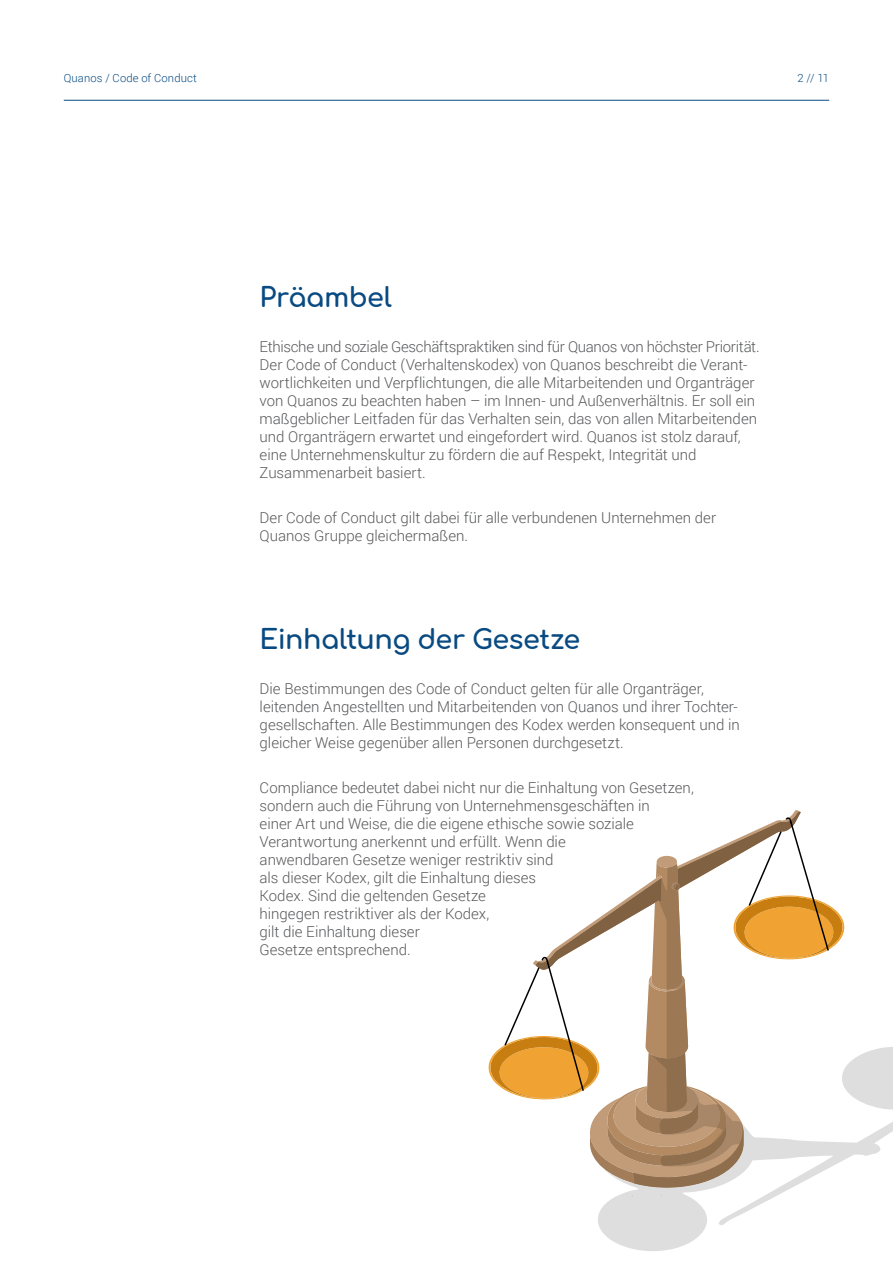
<style>
.page{position:relative;width:893px;height:1263px;background:#fff}
.page>*{position:absolute;margin:0;border:0;box-sizing:border-box;transform-origin:0 0}
.t1{font:27px "Comfortaa";letter-spacing:-.02em;color:#084a81}
.t2{font:300 15px/18px "Roboto";color:#57585a}
.t3{font:300 11.25px "Roboto";letter-spacing:.015em;color:#084a81}
</style>
<div class="page">
<hr style="left:64px;top:100px;width:765px;height:1px;background:#084a81">
<svg style="left:598px;top:925px;width:295px;height:326px"></svg>
<svg style="left:489px;top:810px;width:355px;height:387px"></svg>
<p class="t3" style="left:64px;top:70px;width:135px">Quanos / Code of Conduct</p>
<p class="t3" style="left:797px;top:70px;width:33px">2 // 11</p>
<h1 class="t1" style="left:260px;top:273px;width:134px">Präambel</h1>
<p class="t2" style="left:260px;top:337px;width:501px">Ethische und soziale Geschäftspraktiken sind für Quanos von höchster Priorität.<br>Der Code of Conduct (Verhaltenskodex) von Quanos beschreibt die Verant&shy;wortlichkeiten und Verpflichtungen, die alle Mitarbeitenden und Organträger von Quanos zu beachten haben – im Innen- und Außenverhältnis. Er soll ein maßgeblicher Leitfaden für das Verhalten sein, das von allen Mitarbeitenden und Organträgern erwartet und eingefordert wird. Quanos ist stolz darauf, eine Unternehmenskultur zu fördern die auf Respekt, Integrität und Zusammenarbeit basiert.</p>
<p class="t2" style="left:260px;top:508px;width:458px">Der Code of Conduct gilt dabei für alle verbundenen Unternehmen der<br>Quanos Gruppe gleichermaßen.</p>
<h1 class="t1" style="left:260px;top:615px;width:322px">Einhaltung der Gesetze</h1>
<p class="t2" style="left:260px;top:679px;width:482px">Die Bestimmungen des Code of Conduct gelten für alle Organträger, leitenden Angestellten und Mitarbeitenden von Quanos und ihrer Tochter&shy;gesellschaften. Alle Bestimmungen des Kodex werden konsequent und in gleicher Weise gegenüber allen Personen durchgesetzt.</p>
<p class="t2" style="left:260px;top:778px;width:436px">Compliance bedeutet dabei nicht nur die Einhaltung von Gesetzen, sondern auch die Führung von Unternehmensgeschäften in<br>einer Art und Weise, die die eigene ethische sowie soziale Verantwortung anerkennt und erfüllt. Wenn die<br>anwendbaren Gesetze weniger restriktiv sind<br>als dieser Kodex, gilt die Einhaltung dieses<br>Kodex. Sind die geltenden Gesetze<br>hingegen restriktiver als der Kodex,<br>gilt die Einhaltung dieser<br>Gesetze entsprechend.</p>
</div>
